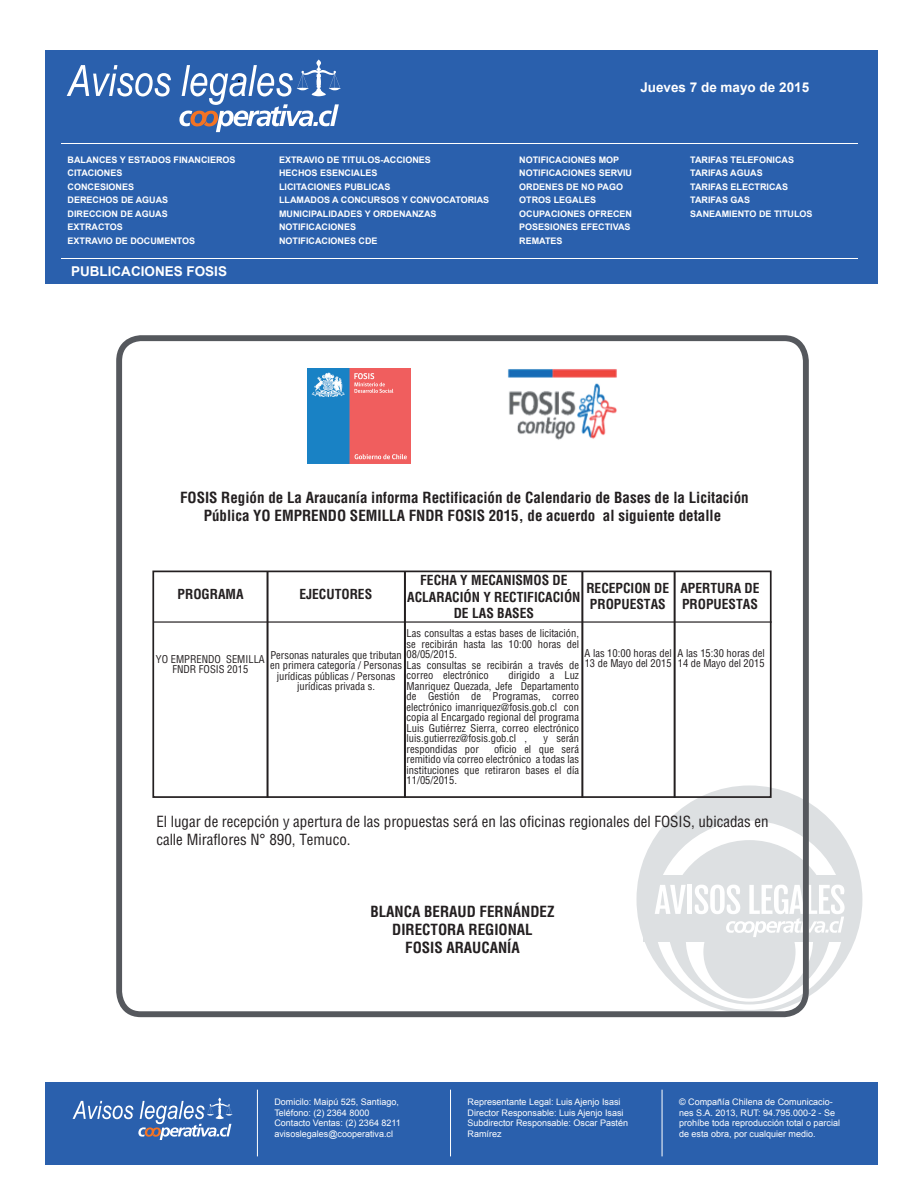
<style>
.page{position:relative;width:918px;height:1188px;background:#fff}
.page>*{position:absolute;margin:0;border:0;box-sizing:border-box;transform-origin:0 0}
.t1{font:700 condensed 15px/18px "Helvetica";color:#231f20;text-align:center}
.t2{font:condensed 15px/18px "Helvetica";color:#231f20}
.t3{font:700 condensed 13.5px/16.2px "Helvetica";color:#231f20}
.t4{font:700 13.5px "Arial";color:#fff}
.t5{font:condensed 10.5px/10.5px "Helvetica";color:#231f20;text-align:justify}
.t6{font:700 9px/13.5px "Arial";color:#fff}
.t7{font:9px/10.8px "Arial";color:#fff}
</style>
<div class="page">
<svg style="left:636px;top:785px;width:227px;height:225px"></svg>
<div style="left:654px;top:821px;width:191px;height:189px;background:#fff;border-radius:50%"></div>
<div style="left:667px;top:840px;width:164px;height:165px;background:#dde0e2;border-radius:50%"></div>
<div style="left:686px;top:876px;width:127px;height:126px;background:#fff;border-radius:50%"></div>
<div style="left:703px;top:905px;width:93px;height:93px;background:#dde0e2;border-radius:50%"></div>
<div style="left:644px;top:875px;width:209px;height:67px;background:#dde0e2"></div>
<svg style="left:655px;top:885px;width:31px;height:29px"></svg>
<div style="left:687px;top:885px;width:5px;height:29px;background:#fff"></div>
<svg style="left:695px;top:885px;width:150px;height:52px"></svg>
<div style="left:46px;top:50px;width:832px;height:234px;background:#2a60ad"></div>
<div style="left:46px;top:1082px;width:832px;height:83px;background:#2a60ad"></div>
<hr style="left:450px;top:1090px;width:1px;height:66px;background:#fff">
<hr style="left:662px;top:1090px;width:1px;height:66px;background:#fff">
<hr style="left:257px;top:1090px;width:1px;height:66px;background:#fff">
<hr style="left:61px;top:143px;width:797px;height:1px;background:#fff">
<hr style="left:61px;top:258px;width:797px;height:1px;background:#fff">
<svg style="left:67px;top:65px;width:104px;height:31px"></svg>
<svg style="left:73px;top:1098px;width:160px;height:42px"></svg>
<div style="left:116px;top:335px;width:693px;height:682px;border:6px solid #55585d;border-radius:22px"></div>
<svg style="left:179px;top:59px;width:162px;height:73px"></svg>
<img style="left:307px;top:369px;width:103px;height:94px">
<img style="left:508px;top:369px;width:109px;height:71px">
<div style="left:152px;top:571px;width:620px;height:227px;border:2px solid #231f20"></div>
<hr style="left:267px;top:571px;width:2px;height:227px;background:#231f20">
<hr style="left:404px;top:571px;width:2px;height:227px;background:#231f20">
<hr style="left:581px;top:571px;width:2px;height:227px;background:#231f20">
<hr style="left:674px;top:571px;width:2px;height:227px;background:#231f20">
<hr style="left:154px;top:621px;width:618px;height:2px;background:#231f20">
<p class="t4" style="left:640px;top:78px;width:170px">Jueves 7 de mayo de 2015</p>
<p class="t6" style="left:68px;top:153px;width:170px">BALANCES Y ESTADOS FINANCIEROS<br>CITACIONES<br>CONCESIONES<br>DERECHOS DE AGUAS<br>DIRECCION DE AGUAS<br>EXTRACTOS<br>EXTRAVIO DE DOCUMENTOS</p>
<p class="t6" style="left:279px;top:153px;width:212px">EXTRAVIO DE TITULOS-ACCIONES<br>HECHOS ESENCIALES<br>LICITACIONES PUBLICAS<br>LLAMADOS A CONCURSOS Y CONVOCATORIAS<br>MUNICIPALIDADES Y ORDENANZAS<br>NOTIFICACIONES<br>NOTIFICACIONES CDE</p>
<p class="t6" style="left:519px;top:153px;width:114px">NOTIFICACIONES MOP<br>NOTIFICACIONES SERVIU<br>ORDENES DE NO PAGO<br>OTROS LEGALES<br>OCUPACIONES OFRECEN<br>POSESIONES EFECTIVAS<br>REMATES</p>
<p class="t6" style="left:690px;top:153px;width:124px">TARIFAS TELEFONICAS<br>TARIFAS AGUAS<br>TARIFAS ELECTRICAS<br>TARIFAS GAS<br>SANEAMIENTO DE TITULOS</p>
<p class="t4" style="left:71px;top:262px;width:158px">PUBLICACIONES FOSIS</p>
<h1 class="t1" style="left:180px;top:489px;width:570px">FOSIS Región de La Araucanía informa Rectificación de Calendario de Bases de la Licitación<br>Pública YO EMPRENDO SEMILLA FNDR FOSIS 2015, de acuerdo al siguiente detalle</h1>
<p class="t3" style="left:407px;top:572px;width:175px;text-align:center">FECHA Y MECANISMOS DE<br>ACLARACIÓN Y RECTIFICACIÓN<br>DE LAS BASES</p>
<p class="t3" style="left:586px;top:580px;width:84px">RECEPCION DE<br>PROPUESTAS</p>
<p class="t3" style="left:680px;top:580px;width:81px">APERTURA DE<br>PROPUESTAS</p>
<p class="t5" style="left:407px;top:628px;width:174px">Las consultas a estas bases de licitación, se recibirán hasta las 10:00 horas del 08/05/2015.</p>
<p class="t5" style="left:407px;top:670px;width:84px">correo electrónico</p>
<p class="t3" style="left:178px;top:586px;width:68px">PROGRAMA</p>
<p class="t3" style="left:299px;top:586px;width:74px">EJECUTORES</p>
<p class="t5" style="left:585px;top:648px;width:89px">A las 10:00 horas del<br>13 de Mayo del 2015</p>
<p class="t5" style="left:678px;top:648px;width:89px">A las 15:30 horas del<br>14 de Mayo del 2015</p>
<p class="t5" style="left:156px;top:654px;width:110px;text-align:center">YO EMPRENDO SEMILLA<br>FNDR FOSIS 2015</p>
<p class="t5" style="left:270px;top:650px;width:133px">Personas naturales que tributan</p>
<p class="t5" style="left:270px;top:660px;width:310px">en primera categoría / Personas Las consultas se recibirán a través de</p>
<p class="t5" style="left:277px;top:671px;width:120px">jurídicas públicas / Personas</p>
<p class="t5" style="left:297px;top:681px;width:79px">jurídicas privada s.</p>
<p class="t5" style="left:407px;top:670px;width:174px;text-indent:102px">dirigido a Luz Manriquez Quezada, Jefe Departamento de Gestión de Programas, correo electrónico imanriquez@fosis.gob.cl con copia al Encargado regional del programa Luis Gutiérrez Sierra, correo electrónico luis.gutierrez@fosis.gob.cl ,</p>
<p class="t5" style="left:543px;top:733px;width:37px">y serán</p>
<p class="t5" style="left:407px;top:744px;width:174px;text-indent:87px">oficio el que será remitido vía correo electrónico a todas las instituciones que retiraron bases el día 11/05/2015.</p>
<p class="t5" style="left:407px;top:744px;width:74px">respondidas por</p>
<h1 class="t2" style="left:156px;top:813px;width:614px">El lugar de recepción y apertura de las propuestas será en las oficinas regionales del FOSIS, ubicadas en calle Miraflores N° 890, Temuco.</h1>
<h1 class="t1" style="left:370px;top:903px;width:186px">BLANCA BERAUD FERNÁNDEZ<br>DIRECTORA REGIONAL<br>FOSIS ARAUCANÍA</h1>
<p class="t7" style="left:274px;top:1096px;width:128px">Domicilo: Maipú 525, Santiago,<br>Teléfono: (2) 2364 8000<br>Contacto Ventas: (2) 2364 8211 avisoslegales@cooperativa.cl</p>
<p class="t7" style="left:468px;top:1096px;width:162px">Representante Legal: Luis Ajenjo Isasi<br>Director Responsable: Luis Ajenjo Isasi<br>Subdirector Responsable: Oscar Pastén<br>Ramírez</p>
<p class="t7" style="left:679px;top:1096px;width:163px">© Compañía Chilena de Comunicacio&shy;nes S.A. 2013, RUT: 94.795.000-2 - Se prohíbe toda reproducción total o parcial de esta obra, por cualquier medio.</p>
</div>
